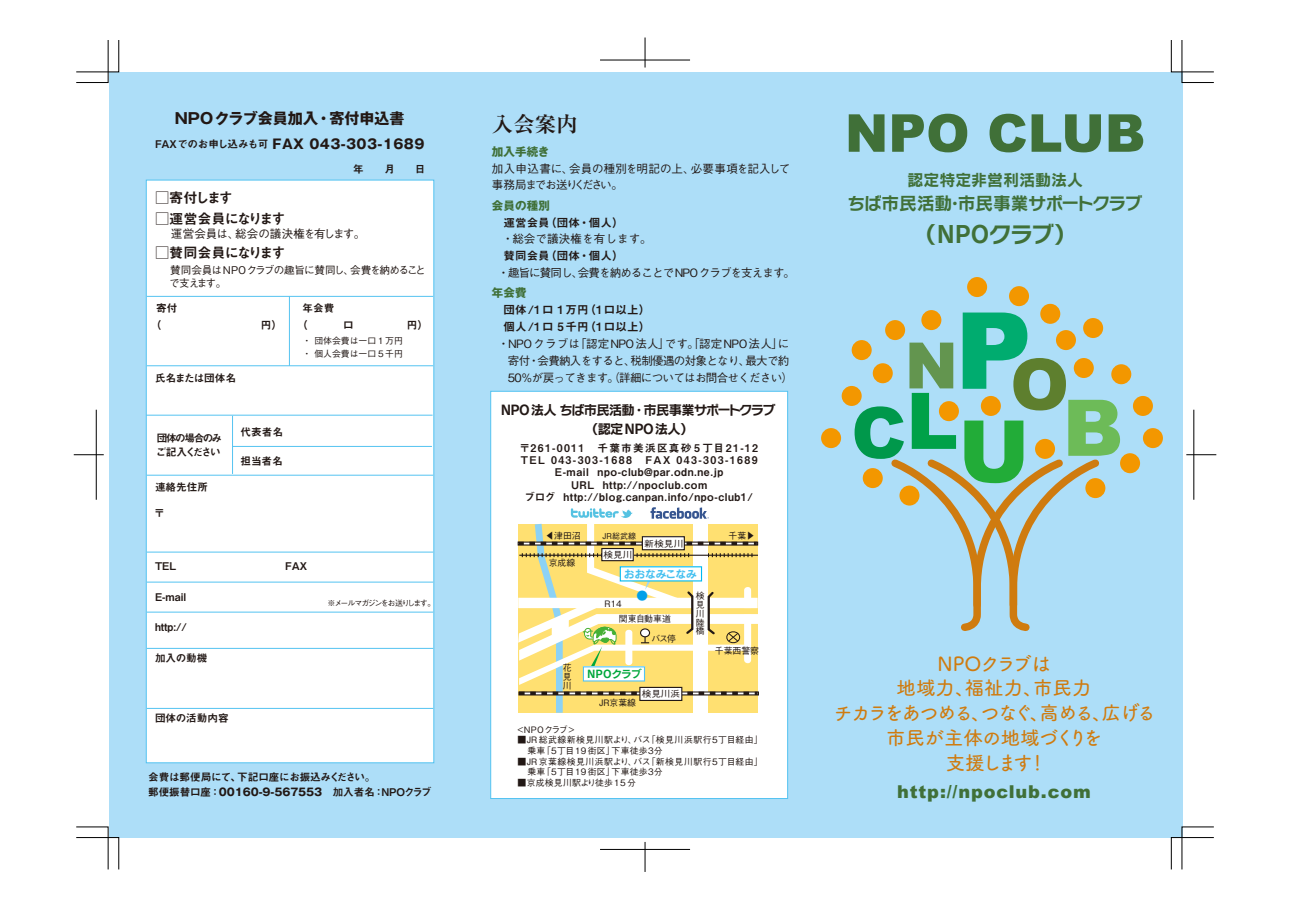
<style>
.page{position:relative;width:1290px;height:911px;background:#fff}
.page>*{position:absolute;margin:0;border:0;box-sizing:border-box;transform-origin:0 0}
.t1{font:900 52.25px "Arial";color:#407038}
.t2{font:23px "Rodin NTLG Pro B";letter-spacing:-.03em;color:#407038}
.t3{font:700 21.25px "Ryumin Pro";color:#221815}
.t4{font:19.5px/24.8px "Tsuku A Rd Gothic Std D";letter-spacing:-.065em;color:#cf7b0f;text-align:center}
.t5{font:17.75px "Rodin NTLG Pro B";color:#407038}
.t6{font:900 17.75px "Arial";letter-spacing:.05em;color:#407038}
.t7{font:16px "Rodin NTLG Pro B";color:#407038}
.t8{font:700 15px "Gothic MB101 Pro";color:#221815}
.t9{font:14.12px "Midashi Go Pro MB31";letter-spacing:-.09em;color:#221815}
.t10{font:14.12px "Midashi Go Pro MB31";letter-spacing:-.12em;color:#221815}
.t11{font:13.25px/19.5px "Rodin NTLG Pro B";letter-spacing:-.05em;color:#221815;text-align:center}
.t12{font:700 13.25px "Gothic MB101 Pro";letter-spacing:.03em;color:#221815}
.t13{font:500 11.5px/16.9px "Gothic BBB Pro";letter-spacing:-.06em;color:#221815}
.t14{font:500 11.5px/16.9px "Gothic BBB Pro";letter-spacing:-.005em;color:#221815}
.t15{font:11.5px/16.9px "Midashi Go Pro MB31";letter-spacing:.01em;color:#221815;text-align:right}
.t16{font:500 11.5px "Gothic BBB Pro";letter-spacing:-.08em;color:#221815}
.t17{font:500 11.5px "Gothic BBB Pro";letter-spacing:.01em;color:#221815}
.t18{font:700 11.5px "Gothic MB101 Pro";letter-spacing:.01em;color:#407038}
.t19{font:500 11.5px "Gothic BBB Pro";color:#00a0e9}
.t20{font:10.62px/12.4px "Midashi Go Pro MB31";letter-spacing:.05em;color:#221815;text-align:center}
.t21{font:10.62px/15.1px "Midashi Go Pro MB31";letter-spacing:-.03em;color:#221815}
.t22{font:10.62px/16.9px "Midashi Go Pro MB31";color:#221815}
.t23{font:500 10.62px/13.2px "Gothic BBB Pro";letter-spacing:-.065em;color:#221815}
.t24{font:10.62px/14.1px "Midashi Go Pro MB31";letter-spacing:-.15em;color:#221815}
.t25{font:10.62px "Rodin NTLG Pro B";letter-spacing:-.005em;color:#44c0f0}
.t26{font:10.62px "Rodin NTLG Pro B";letter-spacing:-.01em;color:#00a73b}
.t27{font:500 8.88px/10.6px "Gothic BBB Pro";letter-spacing:.025em;color:#221815}
.t28{font:500 8.88px/8.9px "Gothic BBB Pro";color:#221815;text-align:justify}
.t29{font:500 8.88px "Gothic BBB Pro";color:#221815;scale:1.09 1}
.t30{font:500 8.88px "Gothic BBB Pro";color:#221815;scale:1.11 1}
.t31{font:500 8px "Gothic BBB Pro";letter-spacing:-.18em;color:#221815}
.t32{font:500 8px "Gothic BBB Pro";letter-spacing:-.155em;color:#221815}
.s1{font-family:"Midashi Go Pro MB31";font-weight:400;font-size:10.62px}
.s2{font-family:"Gothic MB101 Pro";font-weight:700}
</style>
<div class="page">
<div style="left:109px;top:72px;width:1073px;height:765px;background:#addef8"></div>
<div style="left:146px;top:180px;width:288px;height:583px;background:#fff;border:1px solid #54c3f1"></div>
<hr style="left:147px;top:296px;width:286px;height:1px;background:#54c3f1">
<hr style="left:147px;top:365px;width:286px;height:1px;background:#54c3f1">
<hr style="left:146px;top:415px;width:286px;height:1px;background:#54c3f1">
<hr style="left:147px;top:475px;width:286px;height:1px;background:#54c3f1">
<hr style="left:147px;top:552px;width:286px;height:1px;background:#54c3f1">
<hr style="left:147px;top:582px;width:286px;height:1px;background:#54c3f1">
<hr style="left:147px;top:612px;width:286px;height:1px;background:#54c3f1">
<hr style="left:147px;top:648px;width:286px;height:1px;background:#54c3f1">
<hr style="left:147px;top:708px;width:286px;height:1px;background:#54c3f1">
<div style="left:490px;top:391px;width:298px;height:408px;background:#fff;border:1px solid #54c3f1"></div>
<hr style="left:232px;top:416px;width:1px;height:58px;background:#54c3f1">
<hr style="left:232px;top:446px;width:200px;height:1px;background:#54c3f1">
<svg style="left:76px;top:826px;width:43px;height:43px"></svg>
<svg style="left:76px;top:40px;width:43px;height:43px"></svg>
<svg style="left:1171px;top:40px;width:43px;height:43px"></svg>
<svg style="left:1171px;top:826px;width:43px;height:43px"></svg>
<hr style="left:74px;top:454px;width:30px;height:1px;background:#000">
<hr style="left:96px;top:410px;width:1px;height:90px;background:#000">
<hr style="left:1186px;top:454px;width:30px;height:1px;background:#000">
<hr style="left:1193px;top:410px;width:1px;height:90px;background:#000">
<hr style="left:600px;top:60px;width:90px;height:1px;background:#000">
<hr style="left:645px;top:38px;width:1px;height:30px;background:#000">
<hr style="left:600px;top:849px;width:90px;height:1px;background:#000">
<hr style="left:645px;top:842px;width:1px;height:30px;background:#000">
<div style="left:1040px;top:304px;width:20px;height:20px;background:#f39700;border-radius:50%"></div>
<div style="left:1009px;top:286px;width:20px;height:20px;background:#f39700;border-radius:50%"></div>
<div style="left:967px;top:277px;width:20px;height:20px;background:#f39700;border-radius:50%"></div>
<div style="left:852px;top:340px;width:20px;height:20px;background:#f39700;border-radius:50%"></div>
<svg style="left:921px;top:310px;width:20px;height:20px"></svg>
<div style="left:842px;top:386px;width:20px;height:20px;background:#f39700;border-radius:50%"></div>
<div style="left:821px;top:428px;width:20px;height:20px;background:#f39700;border-radius:50%"></div>
<div style="left:1143px;top:428px;width:20px;height:20px;background:#f39700;border-radius:50%"></div>
<div style="left:1111px;top:364px;width:20px;height:20px;background:#f39700;border-radius:50%"></div>
<div style="left:1133px;top:396px;width:20px;height:20px;background:#f39700;border-radius:50%"></div>
<div style="left:1120px;top:453px;width:20px;height:20px;background:#f39700;border-radius:50%"></div>
<svg style="left:854px;top:312px;width:266px;height:319px"></svg>
<hr style="left:289px;top:296px;width:1px;height:70px;background:#54c3f1">
<svg style="left:518px;top:507px;width:241px;height:206px"></svg>
<h3 class="t8" style="left:175px;top:106px;width:231px">NPOクラブ会員加入・寄付申込書</h3>
<p class="t12" style="left:155px;top:133px;width:271px"><span class="s1">FAXでのお申し込みも可</span> FAX 043-303-1689</p>
<h3 class="t10" style="left:155px;top:186px;width:80px">□寄付します</h3>
<h3 class="t9" style="left:155px;top:208px;width:132px">□運営会員になります</h3>
<p class="t14" style="left:171px;top:224px;width:196px">運営会員は、総会の議決権を有します。</p>
<h3 class="t9" style="left:155px;top:241px;width:132px">□賛同会員になります</h3>
<p class="t23" style="left:169px;top:261px;width:258px">賛同会員はNPOクラブの趣旨に賛同し、会費を納めることで支えます。</p>
<p class="t22" style="left:151px;top:298px;width:28px;text-align:center">寄付（　</p>
<p class="t21" style="left:155px;top:369px;width:83px">氏名または団体名</p>
<p class="t24" style="left:156px;top:430px;width:68px">団体の場合のみご記入ください</p>
<p class="t22" style="left:155px;top:477px;width:55px">連絡先住所</p>
<p class="t22" style="left:154px;top:503px;width:12px">〒</p>
<p class="t22" style="left:155px;top:556px;width:23px">TEL</p>
<p class="t22" style="left:155px;top:587px;width:33px">E-mail</p>
<p class="t22" style="left:155px;top:617px;width:33px">http://</p>
<p class="t22" style="left:155px;top:648px;width:54px">加入の動機</p>
<p class="t22" style="left:241px;top:423px;width:44px">代表者名</p>
<p class="t22" style="left:241px;top:451px;width:44px">担当者名</p>
<p class="t22" style="left:155px;top:708px;width:75px">団体の活動内容</p>
<p class="t22" style="left:297px;top:298px;width:39px;text-indent:5px">年会費（　</p>
<p class="t28" style="left:302px;top:333px;width:102px;line-height:13.2px">・ 団体会費は一口１万円・ 個人会費は一口５千円</p>
<p class="t31" style="left:328px;top:597px;width:109px">※メールマガジンをお送りします。</p>
<p class="t21" style="left:148px;top:768px;width:285px">会費は郵便局にて、下記口座にお振込みください。<br>郵便振替口座：<span class="s2">00160-9-567553</span>　加入者名：ＮＰＯクラブ</p>
<h3 class="t3" style="left:492px;top:107px;width:87px">入会案内</h3>
<p class="t18" style="left:492px;top:142px;width:59px">加入手続き</p>
<p class="t14" style="left:492px;top:158px;width:300px">加入申込書に、会員の種別を明記の上、必要事項を記入して事務局までお送りください。</p>
<p class="t18" style="left:492px;top:196px;width:60px">会員の種別</p>
<p class="t15" style="left:492px;top:212px;width:133px">　運営会員（団体・個人）</p>
<p class="t17" style="left:492px;top:230px;width:161px">　・総会で議決権を有します。</p>
<p class="t15" style="left:492px;top:246px;width:133px">　賛同会員（団体・個人）</p>
<p class="t16" style="left:498px;top:263px;width:299px">・趣旨に賛同し、会費を納めることでNPOクラブを支えます。</p>
<p class="t18" style="left:492px;top:283px;width:36px">年会費</p>
<p class="t15" style="left:492px;top:300px;width:160px">　団体/1口 1万円（1口以上）個人/1口 5千円（1口以上）</p>
<p class="t13" style="left:508px;top:334px;width:287px;text-indent:-10px">・NPOクラブは「認定NPO法人」です。「認定NPO法人」に寄付・会費納入をすると、税制優遇の対象となり、最大で約<br>50％が戻ってきます。（詳細についてはお問合せください）</p>
<p class="t11" style="left:501px;top:399px;width:276px">NPO法人 ちば市民活動・市民事業サポートクラブ（認定NPO法人）</p>
<p class="t20" style="left:519px;top:440px;width:240px">〒261-0011　千葉市美浜区真砂 5 丁目21-12<br>TEL 043-303-1688　FAX 043-303-1689<br>E-mail npo-club@par.odn.ne.jp<br>URL http://npoclub.com<br>ブログ http://blog.canpan.info/npo-club1/</p>
<p class="t28" style="left:545px;top:530px;width:37px">◀津田沼</p>
<p class="t28" style="left:549px;top:557px;width:28px">京成線</p>
<p class="t32" style="left:603px;top:530px;width:35px">JR総武線</p>
<p class="t29" style="left:603px;top:547px;width:28px">検見川</p>
<p class="t30" style="left:644px;top:536px;width:37px">新検見川</p>
<p class="t25" style="left:624px;top:567px;width:74px">おおなみこなみ</p>
<p class="t28" style="left:604px;top:598px;width:19px">R14</p>
<p class="t19" style="left:636px;top:586px;width:13px">●</p>
<p class="t28" style="left:619px;top:613px;width:53px">関東自動車道</p>
<p class="t28" style="left:651px;top:633px;width:26px">バス停</p>
<p class="t28" style="left:696px;top:590px;width:10px">検見川陸橋</p>
<p class="t28" style="left:563px;top:662px;width:10px">花見川</p>
<p class="t26" style="left:587px;top:667px;width:56px">NPOクラブ</p>
<p class="t29" style="left:642px;top:686px;width:37px">検見川浜</p>
<p class="t28" style="left:599px;top:697px;width:39px">JR京葉線</p>
<p class="t28" style="left:728px;top:530px;width:28px">千葉▶</p>
<p class="t28" style="left:715px;top:645px;width:46px">千葉西警察</p>
<p class="t28" style="left:518px;top:724px;width:59px">&lt;NPOクラブ&gt;</p>
<p class="t27" style="left:527px;top:733px;width:237px;text-indent:-10px">■JR総武線新検見川駅より、バス「検見川浜駅行５丁目経由」乗車「５丁目19街区」下車徒歩３分</p>
<p class="t27" style="left:527px;top:755px;width:237px;text-indent:-10px">■JR京葉線検見川浜駅より、バス「新検見川駅行５丁目経由」乗車「５丁目19街区」下車徒歩３分</p>
<p class="t27" style="left:518px;top:776px;width:120px">■京成検見川駅より徒歩15分</p>
<h1 class="t1" style="left:845px;top:95px;width:302px">NPO CLUB</h1>
<h3 class="t7" style="left:907px;top:170px;width:177px">認定特定非営利活動法人</h3>
<h3 class="t5" style="left:847px;top:192px;width:296px">ちば市民活動・市民事業サポートクラブ</h3>
<h2 class="t2" style="left:913px;top:219px;width:165px">（NPOクラブ）</h2>
<h3 class="t4" style="left:833px;top:650px;width:324px">NPOクラブは<br>地域力、福祉力、市民力<br>チカラをあつめる、つなぐ、高める、広げる市民が主体の地域づくりを<br>支援します！</h3>
<h3 class="t6" style="left:897px;top:779px;width:195px">http://npoclub.com</h3>
</div>
